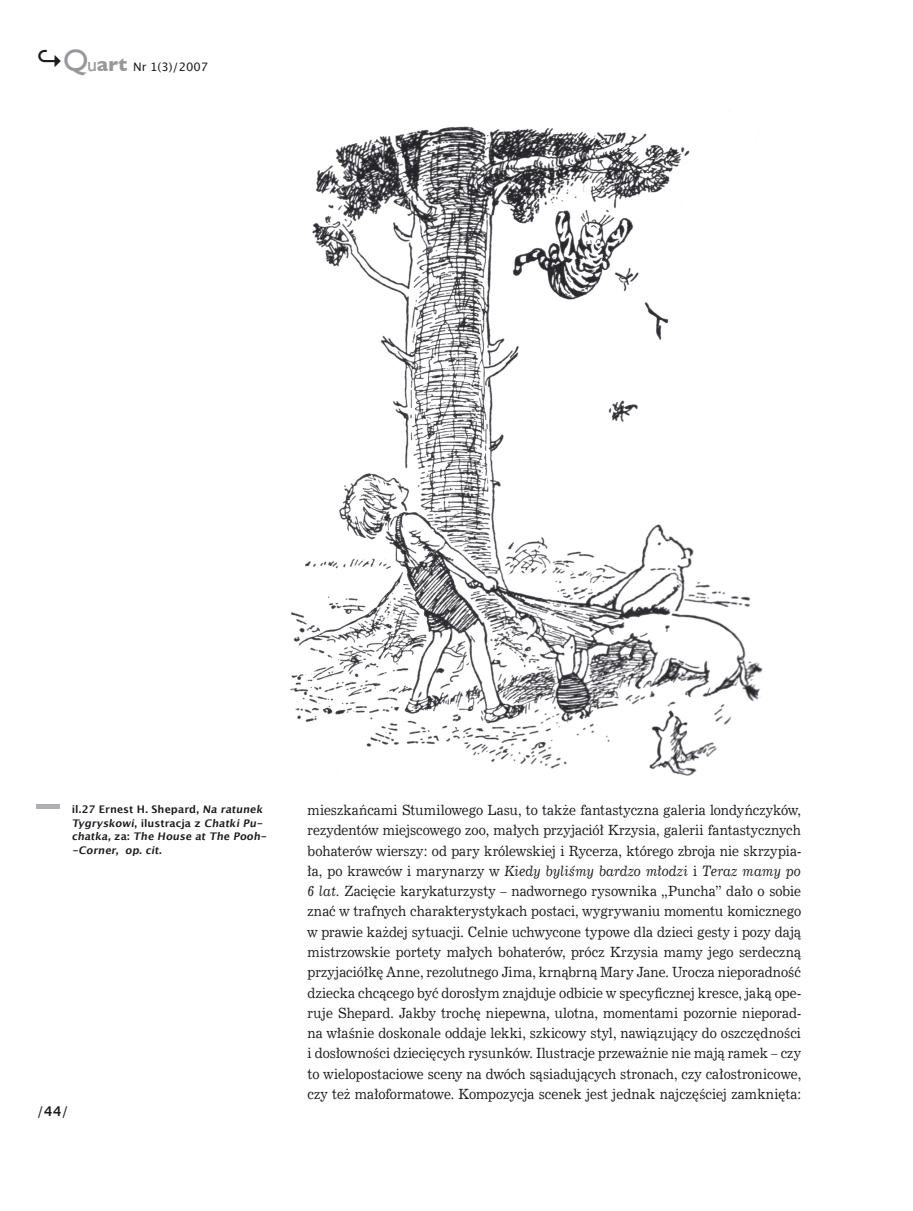
<style>
.page{position:relative;width:913px;height:1211px;background:#fff}
.page>*{position:absolute;margin:0;border:0;box-sizing:border-box;transform-origin:0 0}
.t1{font:14.1px/20.2px "News 702 EU";letter-spacing:.005em;color:#1b1c20;text-align:justify;scale:.89 1}
.t2{font:13.5px "Lucida Grande";color:#1b1c20}
.t3{font:11.7px "Lucida Grande";color:#1b1c20}
.t4{font:700 10.5px/13.5px "Lucida Grande";letter-spacing:.01em;color:#1b1c20}
.s1{font-weight:700;font-size:27px}
.s2{font-family:"Gill Sans";font-size:30.9px;color:#98989c}
.s3{font-family:"Gill Sans";font-size:19.8px;color:#98989c}
.s4{font-family:"Gill Sans";font-weight:700;font-size:19.8px;color:#98989c}
.s5{font-weight:700}
.s6{font-style:italic}
</style>
<div class="page">
<img style="left:290px;top:126px;width:473px;height:650px">
<hr style="left:36px;top:804px;width:24px;height:4px;background:#aeafb2">
<p class="t3" style="left:36px;top:61px;width:173px"><span class="s1">↪</span><span class="s2">Q</span><span class="s3">u</span><span class="s4">art</span> Nr 1(3)/2007</p>
<p class="t4" style="left:72px;top:802px;width:199px">il.27 Ernest H. Shepard, Na ratunek<br>Tygryskowi, i l u s t ra cj a z Chatki Pu&shy;chatka, z a : The House at The Pooh--Corner, op. cit.</p>
<p class="t2" style="left:37px;top:1102px;width:33px">/<span class="s5">44</span>/</p>
<p class="t1" style="left:307px;top:800px;width:556px">mieszkańcami Stumilowego Lasu, to także fantastyczna galeria londyńczyków, rezydentów miejscowego zoo, małych przyjaciół Krzysia, galerii fantastycznych bohaterów wierszy: od pary królewskiej i Rycerza, którego zbroja nie skrzypia&shy;ła, po krawców i marynarzy w <span class="s6">Kiedy byliśmy bardzo młodzi</span> i <span class="s6">Teraz mamy po 6 lat.</span> Zacięcie karykaturzysty – nadwornego rysownika „Puncha” dało o sobie znać w trafnych charakterystykach postaci, wygrywaniu momentu komicznego w prawie każdej sytuacji. Celnie uchwycone typowe dla dzieci gesty i pozy dają mistrzowskie portety małych bohaterów, prócz Krzysia mamy jego serdeczną przyjaciółkę Anne, rezolutnego Jima, krnąbrną Mary Jane. Urocza nieporadność dziecka chcącego być dorosłym znajduje odbicie w specyficznej kresce, jaką ope&shy;ruje Shepard. Jakby trochę niepewna, ulotna, momentami pozornie nieporad&shy;na właśnie doskonale oddaje lekki, szkicowy styl, nawiązujący do oszczędności i dosłowności dziecięcych rysunków. Ilustracje przeważnie nie mają ramek – czy to wielopostaciowe sceny na dwóch sąsiadujących stronach, czy całostronicowe, czy też małoformatowe. Kompozycja scenek jest jednak najczęściej zamknięta:</p>
</div>
